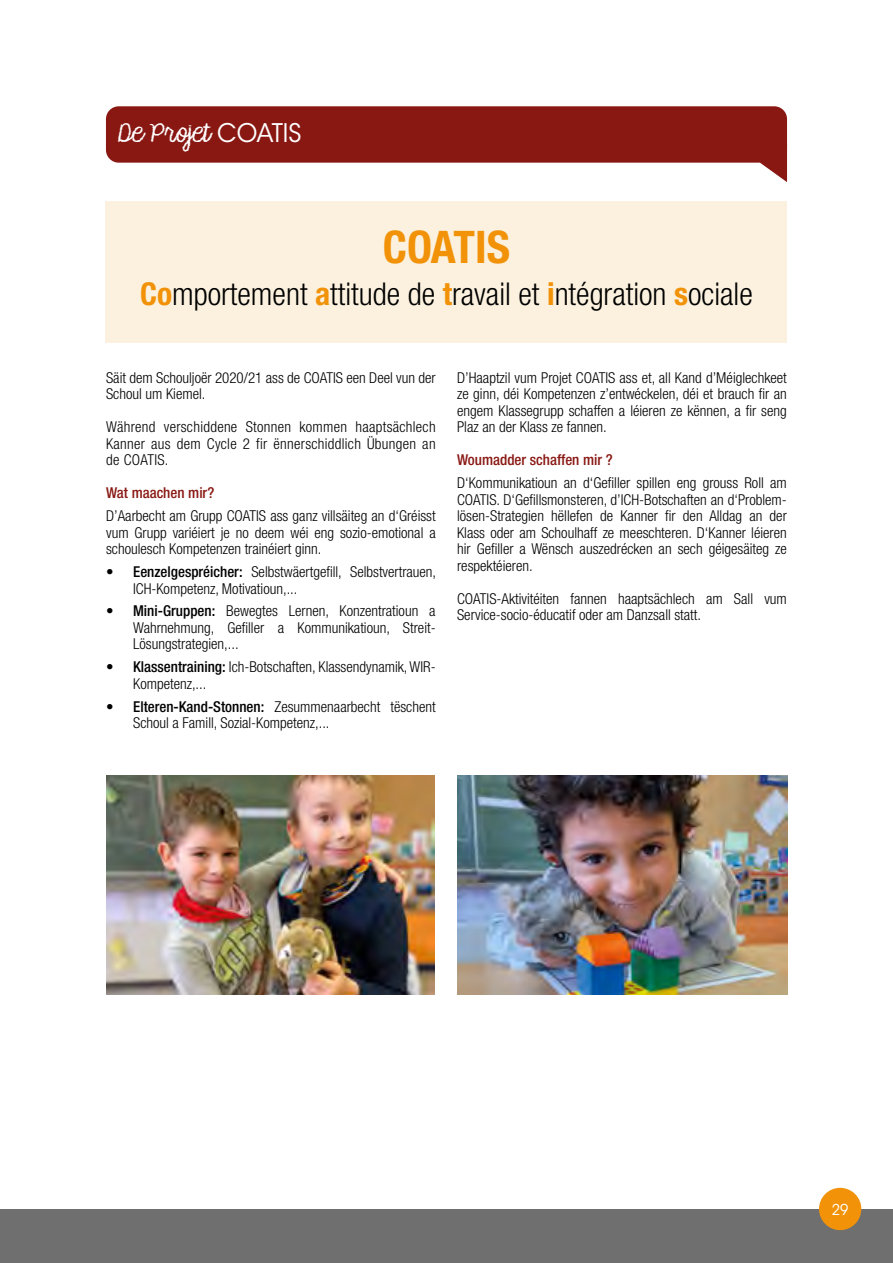
<style>
.page{position:relative;width:893px;height:1263px;background:#fff}
.page>*{position:absolute;margin:0;border:0;box-sizing:border-box;transform-origin:0 0}
.t1{font:700 condensed 45px "Helvetica Neue LT Std";color:#f19208}
.t2{font:300 condensed 31.5px "Helvetica Neue LT Std";color:#000}
.t3{font:25.5px "KG Makes You Stronger";color:#fff;scale:.95 1}
.t4{font:300 condensed 15px/16.5px "Helvetica Neue LT Std";color:#000}
.t5{font:500 condensed 15px "Helvetica Neue LT Std";color:#891813}
.t6{font:15px "ITC Avant Garde Std";color:#fff;scale:.95 1}
.s1{font-family:"ITC Avant Garde Std"}
.s2{font-weight:700;color:#f19208}
.s3{font-weight:500}
</style>
<div class="page">
<div style="left:0;top:1209px;width:893px;height:54px;background:#706f6f"></div>
<div style="left:819px;top:1188px;width:42px;height:42px;background:#f19208;border-radius:50%"></div>
<div style="left:106px;top:201px;width:681px;height:141px;background:#fbf1de"></div>
<svg style="left:760px;top:154px;width:27px;height:28px"></svg>
<div style="left:106px;top:106px;width:681px;height:57px;background:#891813;border-radius:13px"></div>
<img style="left:106px;top:775px;width:329px;height:220px">
<img style="left:458px;top:775px;width:329px;height:220px">
<h3 class="t3" style="left:118px;top:118px;width:194px">De Projet <span class="s1">COATIS</span></h3>
<h1 class="t1" style="left:383px;top:220px;width:129px">COATIS</h1>
<h2 class="t2" style="left:140px;top:276px;width:614px"><span class="s2">Co</span>mportement <span class="s2">a</span>ttitude de <span class="s2">t</span>ravail et <span class="s2">i</span>ntégration <span class="s2">s</span>ociale</h2>
<p class="t4" style="left:106px;top:369px;width:331px">Säit dem Schouljoër 2020/21 ass de COATIS een Deel vun der<br>Schoul um Kiemel.</p>
<p class="t4" style="left:106px;top:419px;width:331px;text-align:justify">Während verschiddene Stonnen kommen haaptsächlech Kanner aus dem Cycle 2 fir ënnerschiddlich Übungen an de COATIS.</p>
<p class="t5" style="left:106px;top:484px;width:110px">Wat maachen mir?</p>
<p class="t4" style="left:106px;top:507px;width:331px;text-align:justify">D’Aarbecht am Grupp COATIS ass ganz villsäiteg an d‘Gréisst vum Grupp variéiert je no deem wéi eng sozio-emotional a schoulesch Kompetenzen trainéiert ginn.</p>
<p class="t4" style="left:133px;top:563px;width:305px;text-indent:-27px"><span class="s3">• Eenzelgespréicher:</span> Selbstwäertgefill, Selbstvertrauen,<br>ICH-Kompetenz, Motivatioun,...</p>
<p class="t4" style="left:133px;top:603px;width:304px;text-align:justify;text-indent:-27px"><span class="s3">• Mini-Gruppen:</span> Bewegtes Lernen, Konzentratioun a Wahrnehmung, Gefiller a Kommunikatioun, Streit-Lösungstrategien,...</p>
<p class="t4" style="left:133px;top:659px;width:304px;text-indent:-27px"><span class="s3">• Klassentraining:</span> Ich-Botschaften, Klassendynamik, WIR-<br>Kompetenz,...</p>
<p class="t4" style="left:133px;top:698px;width:304px;text-indent:-27px"><span class="s3">• Elteren-Kand-Stonnen:</span> Zesummenaarbecht tëschent<br>Schoul a Famill, Sozial-Kompetenz,...</p>
<p class="t4" style="left:457px;top:369px;width:331px;text-align:justify">D’Haaptzil vum Projet COATIS ass et, all Kand d’Méiglechkeet ze ginn, déi Kompetenzen z’entwéckelen, déi et brauch fir an engem Klassegrupp schaffen a léieren ze kënnen, a fir seng Plaz an der Klass ze fannen.</p>
<p class="t5" style="left:457px;top:451px;width:157px">Woumadder schaffen mir ?</p>
<p class="t4" style="left:457px;top:474px;width:331px;text-align:justify">D‘Kommunikatioun an d‘Gefiller spillen eng grouss Roll am COATIS. D‘Gefillsmonsteren, d’ICH-Botschaften an d‘Problem&shy;lösen-Strategien hëllefen de Kanner fir den Alldag an der Klass oder am Schoulhaff ze meeschteren. D‘Kanner léieren hir Gefiller a Wënsch auszedrécken an sech géigesäiteg ze respektéieren.</p>
<p class="t4" style="left:457px;top:590px;width:331px">COATIS-Aktivitéiten fannen haaptsächlech am Sall vum<br>Service-socio-éducatif oder am Danzsall statt.</p>
<p class="t6" style="left:832px;top:1200px;width:19px">29</p>
</div>
